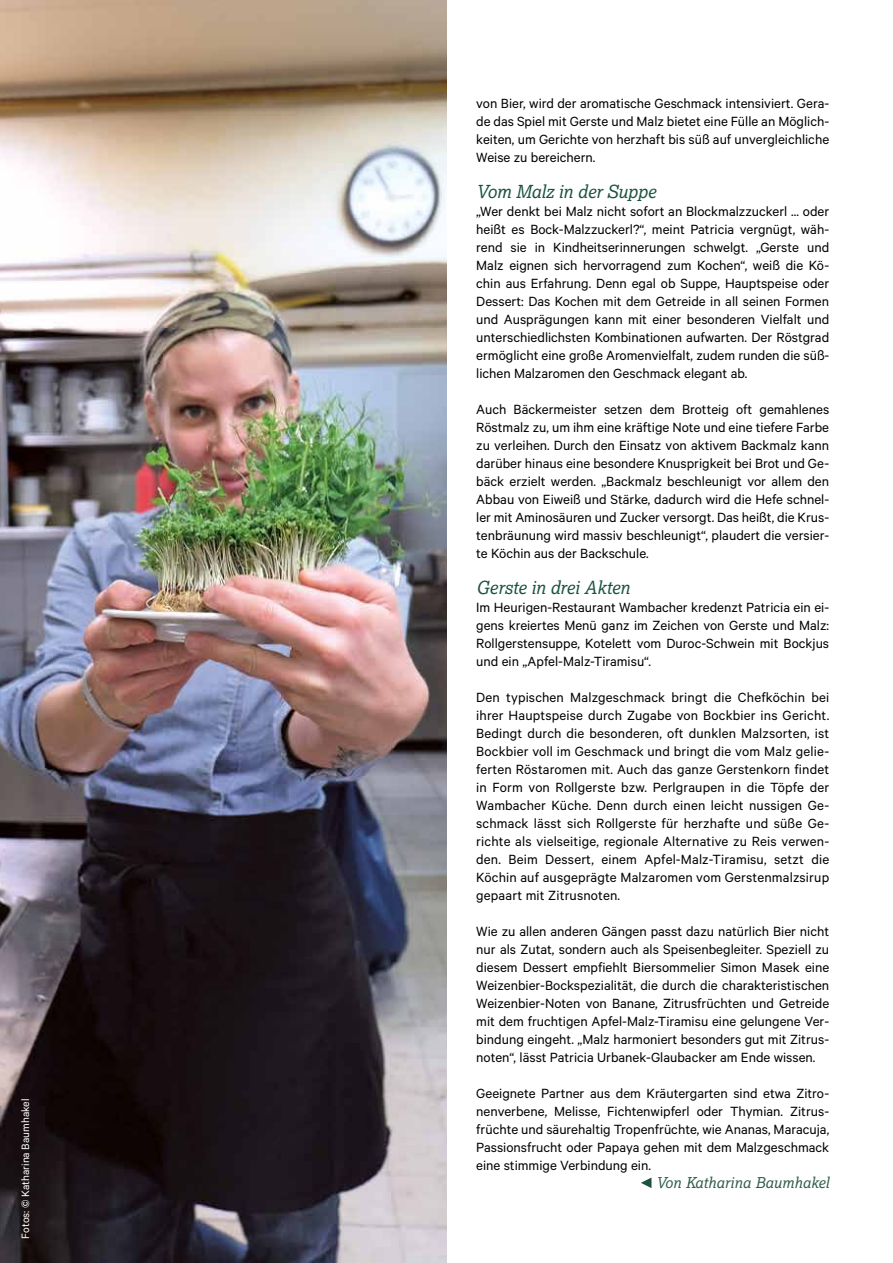
<style>
.page{position:relative;width:893px;height:1263px;background:#fff}
.page>*{position:absolute;margin:0;border:0;box-sizing:border-box;transform-origin:0 0}
.t1{font:italic 18px "Lexias";letter-spacing:-.01em;color:#1b533f}
.t2{font:15px/18px "Calibrei";color:#000;text-align:justify}
.t3{font:italic 15px "Lexias";color:#2f5d47}
.t4{font:12px "Calibrei";color:#fff}
</style>
<div class="page">
<img style="left:0;top:0;width:446px;height:1263px">
<svg style="left:641px;top:1177px;width:10px;height:11px"></svg>
<p class="t4" style="left:18px;top:1238px;width:141px;rotate:-90deg">Fotos: © Katharina Baumhakel</p>
<p class="t2" style="left:476px;top:94px;width:354px">von Bier, wird der aromatische Geschmack intensiviert. Gera&shy;de das Spiel mit Gerste und Malz bietet eine Fülle an Möglich&shy;keiten, um Gerichte von herzhaft bis süß auf unvergleichliche Weise zu bereichern.</p>
<p class="t1" style="left:476px;top:181px;width:181px">Vom Malz in der Suppe</p>
<p class="t2" style="left:476px;top:202px;width:354px">„Wer denkt bei Malz nicht sofort an Blockmalzzuckerl ... oder heißt es Bock-Malzzuckerl?“, meint Patricia vergnügt, wäh&shy;rend sie in Kindheitserinnerungen schwelgt. „Gerste und Malz eignen sich hervorragend zum Kochen“, weiß die Kö&shy;chin aus Erfahrung. Denn egal ob Suppe, Hauptspeise oder Dessert: Das Kochen mit dem Getreide in all seinen Formen und Ausprägungen kann mit einer besonderen Vielfalt und unterschiedlichsten Kombinationen aufwarten. Der Röstgrad ermöglicht eine große Aromenvielfalt, zudem runden die süß&shy;lichen Malzaromen den Geschmack elegant ab.</p>
<p class="t2" style="left:476px;top:400px;width:354px">Auch Bäckermeister setzen dem Brotteig oft gemahlenes Röstmalz zu, um ihm eine kräftige Note und eine tiefere Farbe zu verleihen. Durch den Einsatz von aktivem Backmalz kann darüber hinaus eine besondere Knusprigkeit bei Brot und Ge&shy;bäck erzielt werden. „Backmalz beschleunigt vor allem den Abbau von Eiweiß und Stärke, dadurch wird die Hefe schnel&shy;ler mit Aminosäuren und Zucker versorgt. Das heißt, die Krus&shy;tenbräunung wird massiv beschleunigt“, plaudert die versier&shy;te Köchin aus der Backschule.</p>
<p class="t1" style="left:476px;top:577px;width:155px">Gerste in drei Akten</p>
<p class="t2" style="left:476px;top:598px;width:354px">Im Heurigen-Restaurant Wambacher kredenzt Patricia ein ei&shy;gens kreiertes Menü ganz im Zeichen von Gerste und Malz:<br>Rollgerstensuppe, Kotelett vom Duroc-Schwein mit Bockjus und ein „Apfel-Malz-Tiramisu“.</p>
<p class="t2" style="left:476px;top:688px;width:354px">Den typischen Malzgeschmack bringt die Chefköchin bei ihrer Hauptspeise durch Zugabe von Bockbier ins Gericht.<br>Bedingt durch die besonderen, oft dunklen Malzsorten, ist Bockbier voll im Geschmack und bringt die vom Malz gelie&shy;ferten Röstaromen mit. Auch das ganze Gerstenkorn findet in Form von Rollgerste bzw. Perlgraupen in die Töpfe der Wambacher Küche. Denn durch einen leicht nussigen Ge&shy;schmack lässt sich Rollgerste für herzhafte und süße Ge&shy;richte als vielseitige, regionale Alternative zu Reis verwen&shy;den. Beim Dessert, einem Apfel-Malz-Tiramisu, setzt die Köchin auf ausgeprägte Malzaromen vom Gerstenmalzsirup gepaart mit Zitrusnoten.</p>
<p class="t2" style="left:476px;top:922px;width:354px">Wie zu allen anderen Gängen passt dazu natürlich Bier nicht nur als Zutat, sondern auch als Speisenbegleiter. Speziell zu diesem Dessert empfiehlt Biersommelier Simon Masek eine Weizenbier-Bockspezialität, die durch die charakteristischen Weizenbier-Noten von Banane, Zitrusfrüchten und Getreide mit dem fruchtigen Apfel-Malz-Tiramisu eine gelungene Ver&shy;bindung eingeht. „Malz harmoniert besonders gut mit Zitrus&shy;noten“, lässt Patricia Urbanek-Glaubacker am Ende wissen.</p>
<p class="t2" style="left:476px;top:1084px;width:354px">Geeignete Partner aus dem Kräutergarten sind etwa Zitro&shy;nenverbene, Melisse, Fichtenwipferl oder Thymian. Zitrus&shy;früchte und säurehaltig Tropenfrüchte, wie Ananas, Maracuja, Passionsfrucht oder Papaya gehen mit dem Malzgeschmack eine stimmige Verbindung ein.</p>
<p class="t3" style="left:656px;top:1174px;width:175px">Von Katharina Baumhakel</p>
</div>
